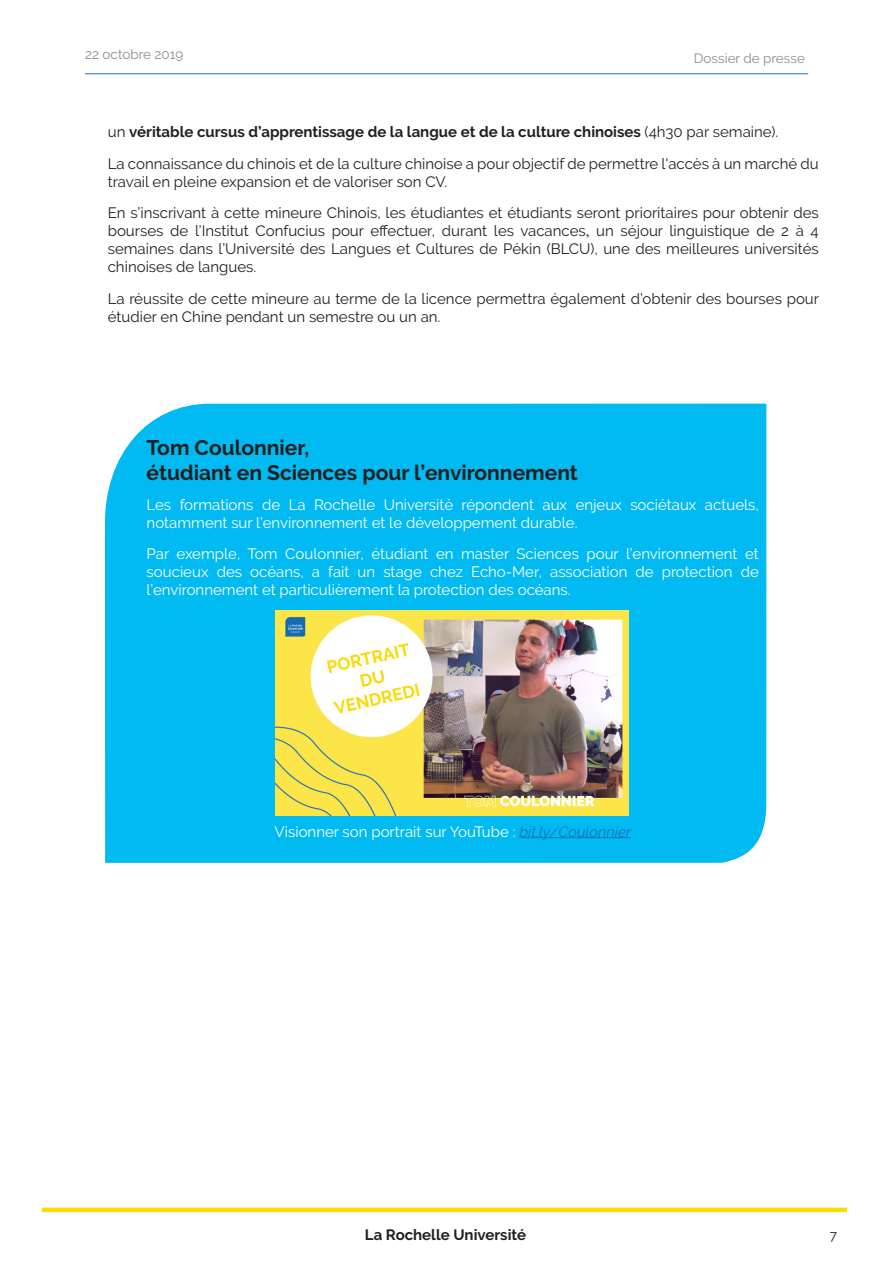
<style>
.page{position:relative;width:889px;height:1263px;background:#fff}
.page>*{position:absolute;margin:0;border:0;box-sizing:border-box;transform-origin:0 0}
.t1{font:700 21px "Raleway";color:#231f20}
._0_Univ_Corps_de_Tex{font:15px/18px "Raleway";color:#231f20}
._0_Univ_Corps_de_Tex-2{font:15px/18px "Raleway";color:#fff}
._0_Univ_Corps_de_Tex-3{font:700 15px "Raleway";color:#231f20}
.t2{font:13.5px "Raleway";color:#8a8c8f}
.t3{font:13.5px "Raleway";color:#231f20}
.s1{font-weight:400}
.s2{font-family:"Times New Roman"}
.s3{font-style:italic;color:#1971ba}
</style>
<div class="page">
<hr style="left:85px;top:73px;width:723px;height:1px;background:#1971ba">
<div style="left:42px;top:1207px;width:805px;height:5px;background:#ffdc01"></div>
<div style="left:105px;top:404px;width:661px;height:459px;background:#00baf1"></div>
<hr style="left:519px;top:837px;width:112px;height:1px;background:#1971ba">
<img style="left:275px;top:610px;width:353px;height:205px">
<p class="t2" style="left:85px;top:47px;width:100px">22 octobre 2019</p>
<p class="t2" style="left:694px;top:50px;width:113px">Dossier de presse</p>
<p class="_0_Univ_Corps_de_Tex-3" style="left:108px;top:124px;width:672px"><span class="s1">un</span> véritable cursus d’apprentissage de la langue et de la culture chinoises <span class="s1">(4h30 par semaine).</span></p>
<p class="_0_Univ_Corps_de_Tex" style="left:108px;top:155px;width:712px">La connaissance du chinois et de la culture chinoise a pour objectif de permettre l'accès à un marché du travail en pleine expansion et de valoriser son CV.</p>
<p class="_0_Univ_Corps_de_Tex" style="left:108px;top:204px;width:712px;text-align:justify">En s’inscrivant à cette mineure Chinois, les étudiantes et étudiants seront prioritaires pour obtenir des bourses de l’Institut Confucius pour effectuer, durant les vacances<span class="s2">,</span> un séjour linguistique de 2 à 4 semaines dans l’Université des Langues et Cultures de Pékin (BLCU), une des meilleures universités chinoises de langues.</p>
<p class="_0_Univ_Corps_de_Tex" style="left:108px;top:290px;width:713px">La réussite de cette mineure au terme de la licence permettra également d’obtenir des bourses pour étudier en Chine pendant un semestre ou un an.</p>
<p class="t1" style="left:147px;top:435px;width:164px">Tom Coulonnier,</p>
<p class="t1" style="left:147px;top:460px;width:433px">étudiant en Sciences pour l’environnement</p>
<p class="_0_Univ_Corps_de_Tex-2" style="left:147px;top:495px;width:614px">Les formations de La Rochelle Université répondent aux enjeux sociétaux actuels, notamment sur l’environnement et le développement durable.</p>
<p class="_0_Univ_Corps_de_Tex-2" style="left:147px;top:545px;width:614px;text-align:justify">Par exemple, Tom Coulonnier, étudiant en master Sciences pour l’environnement et soucieux des océans, a fait un stage chez Echo-Mer, association de protection de l’environnement et particulièrement la protection des océans.</p>
<p class="_0_Univ_Corps_de_Tex-2" style="left:275px;top:822px;width:358px">Visionner son portrait sur YouTube : <span class="s3">bit.ly/Coulonnier</span></p>
<p class="_0_Univ_Corps_de_Tex-3" style="left:365px;top:1226px;width:163px">La Rochelle Université</p>
<p class="t3" style="left:829px;top:1227px;width:9px">7</p>
</div>
